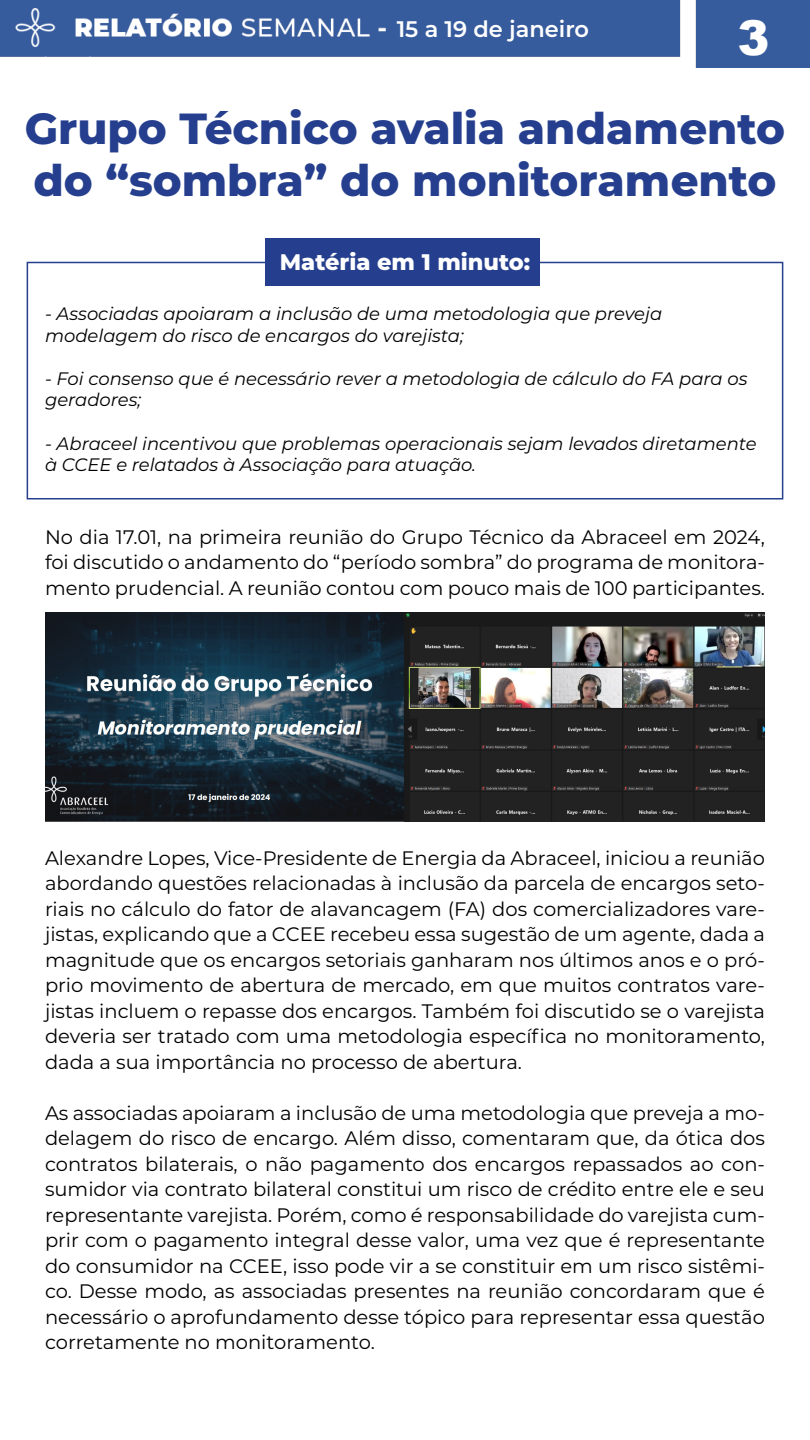
<style>
.page{position:relative;width:810px;height:1440px;background:#fff}
.page>*{position:absolute;margin:0;border:0;box-sizing:border-box;transform-origin:0 0}
.t1{font:900 48px "Arial";color:#fff}
.t2{font:800 43.5px/52.2px "Montserrat";color:#253f8e}
.t3{font:800 22.5px "Montserrat";color:#fff}
.t4{font:600 22.5px "Montserrat";color:#fff}
.t5{font:19.5px/25.5px "Montserrat";color:#000;text-align:justify}
.t6{font:italic 18px/21.6px "Montserrat";color:#000}
</style>
<div class="page">
<img style="left:0;top:0;width:810px;height:500px">
<div style="left:27px;top:262px;width:756px;height:238px;border:2px solid #253f8e"></div>
<div style="left:265px;top:238px;width:275px;height:48px;background:#253f8e"></div>
<img style="left:45px;top:612px;width:720px;height:210px">
<p class="t4" style="left:397px;top:13px;width:194px">15 a 19 de janeiro</p>
<h1 class="t1" style="left:737px;top:3px;width:34px">3</h1>
<h2 class="t2" style="left:25px;top:100px;width:762px">Grupo Técnico avalia andamento do “sombra” do monitoramento</h2>
<p class="t3" style="left:280px;top:246px;width:252px">Matéria em 1 minuto:</p>
<p class="t6" style="left:45px;top:302px;width:619px">- Associadas apoiaram a inclusão de uma metodologia que preveja modelagem do risco de encargos do varejista;</p>
<p class="t6" style="left:45px;top:367px;width:704px">- Foi consenso que é necessário rever a metodologia de cálculo do FA para os geradores;</p>
<p class="t6" style="left:45px;top:432px;width:713px">- Abraceel incentivou que problemas operacionais sejam levados diretamente à CCEE e relatados à Associação para atuação.</p>
<p class="t5" style="left:45px;top:524px;width:722px">No dia 17.01, na primeira reunião do Grupo Técnico da Abraceel em 2024, foi discutido o andamento do “período sombra” do programa de monitora&shy;mento prudencial. A reunião contou com pouco mais de 100 participantes.</p>
<p class="t5" style="left:45px;top:845px;width:722px">Alexandre Lopes, Vice-Presidente de Energia da Abraceel, iniciou a reunião abordando questões relacionadas à inclusão da parcela de encargos seto&shy;riais no cálculo do fator de alavancagem (FA) dos comercializadores vare&shy;jistas, explicando que a CCEE recebeu essa sugestão de um agente, dada a magnitude que os encargos setoriais ganharam nos últimos anos e o pró&shy;prio movimento de abertura de mercado, em que muitos contratos vare&shy;jistas incluem o repasse dos encargos. Também foi discutido se o varejista deveria ser tratado com uma metodologia específica no monitoramento, dada a sua importância no processo de abertura.</p>
<p class="t5" style="left:45px;top:1100px;width:722px">As associadas apoiaram a inclusão de uma metodologia que preveja a mo&shy;delagem do risco de encargo. Além disso, comentaram que, da ótica dos contratos bilaterais, o não pagamento dos encargos repassados ao con&shy;sumidor via contrato bilateral constitui um risco de crédito entre ele e seu representante varejista. Porém, como é responsabilidade do varejista cum&shy;prir com o pagamento integral desse valor, uma vez que é representante do consumidor na CCEE, isso pode vir a se constituir em um risco sistêmi&shy;co. Desse modo, as associadas presentes na reunião concordaram que é necessário o aprofundamento desse tópico para representar essa questão corretamente no monitoramento.</p>
</div>
